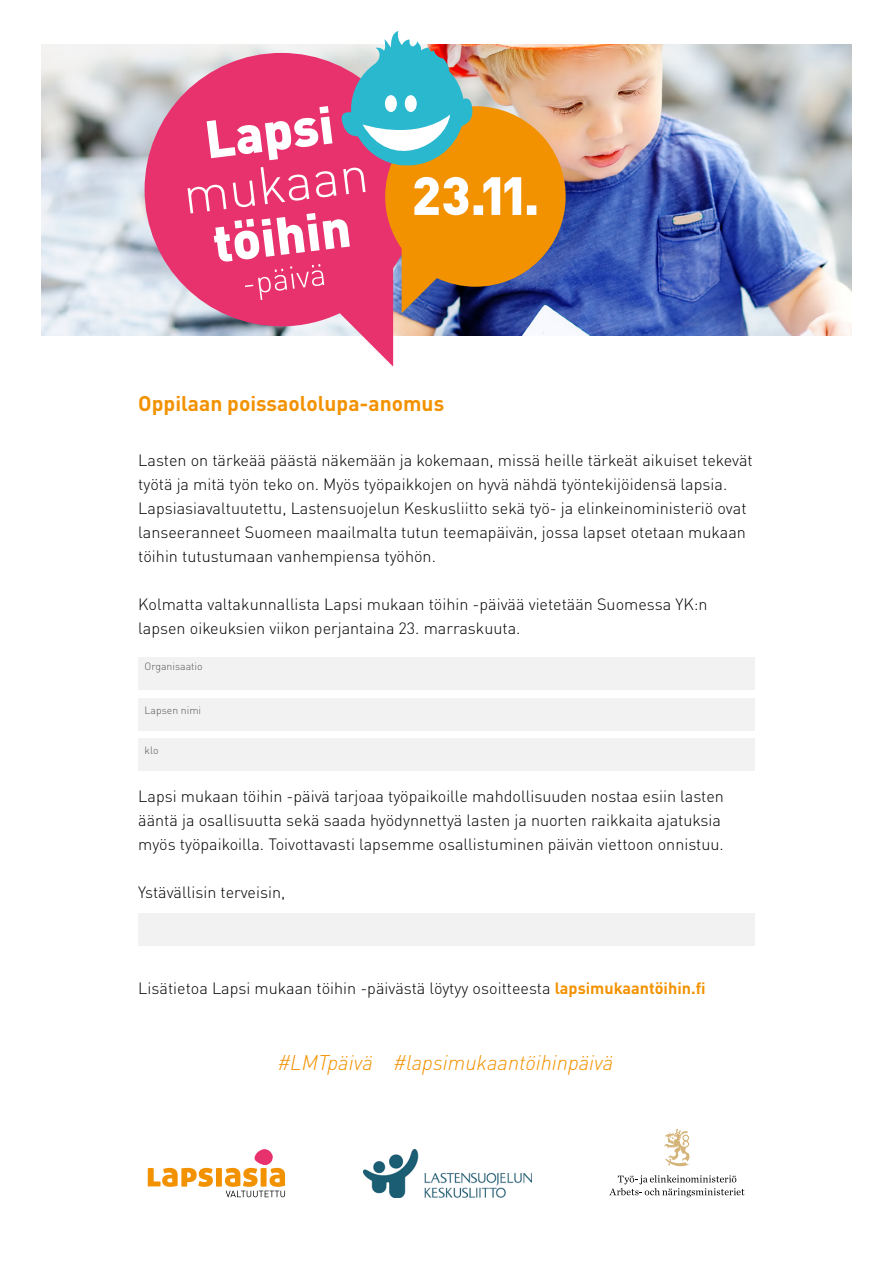
<style>
.page{position:relative;width:893px;height:1263px;background:#fff}
.page>*{position:absolute;margin:0;border:0;box-sizing:border-box;transform-origin:0 0}
.t1{font:italic 300 21px "DINOT";color:#f39200}
.t2{font:700 21px "DINOT";color:#f39200}
.t3{font:300 16.2px/24px "DINOT";color:#000}
.t4{font:300 10.5px "DINOT";color:#575756}
.s1{font-weight:700;color:#f39200}
</style>
<div class="page">
<svg style="left:148px;top:1149px;width:137px;height:48px"></svg>
<img style="left:363px;top:1149px;width:168px;height:48px">
<svg style="left:664px;top:1129px;width:25px;height:37px"></svg>
<svg style="left:609px;top:1175px;width:135px;height:22px"></svg>
<div style="left:138px;top:657px;width:617px;height:33px;background:#f2f2f2"></div>
<div style="left:138px;top:913px;width:617px;height:33px;background:#f2f2f2"></div>
<div style="left:138px;top:698px;width:617px;height:32px;background:#f2f2f2"></div>
<div style="left:138px;top:738px;width:617px;height:33px;background:#f2f2f2"></div>
<img style="left:41px;top:45px;width:810px;height:291px">
<svg style="left:145px;top:53px;width:273px;height:314px"></svg>
<svg style="left:188px;top:31px;width:378px;height:282px;background:#d1807b"></svg>
<p class="t2" style="left:138px;top:390px;width:307px">Oppilaan poissaololupa-anomus</p>
<p class="t3" style="left:138px;top:448px;width:616px">Lasten on tärkeää päästä näkemään ja kokemaan, missä heille tärkeät aikuiset tekevät työtä ja mitä työn teko on. Myös työpaikkojen on hyvä nähdä työntekijöidensä lapsia.<br>Lapsiasiavaltuutettu, Lastensuojelun Keskusliitto sekä työ- ja elinkeinoministeriö ovat lanseeranneet Suomeen maailmalta tutun teemapäivän, jossa lapset otetaan mukaan töihin tutustumaan vanhempiensa työhön.</p>
<p class="t3" style="left:138px;top:592px;width:571px">Kolmatta valtakunnallista Lapsi mukaan töihin -päivää vietetään Suomessa YK:n lapsen oikeuksien viikon perjantaina 23. marraskuuta.</p>
<p class="t4" style="left:145px;top:660px;width:60px">Organisaatio</p>
<p class="t4" style="left:145px;top:704px;width:58px">Lapsen nimi</p>
<p class="t4" style="left:145px;top:743px;width:15px">klo</p>
<p class="t3" style="left:138px;top:784px;width:587px">Lapsi mukaan töihin -päivä tarjoaa työpaikoille mahdollisuuden nostaa esiin lasten ääntä ja osallisuutta sekä saada hyödynnettyä lasten ja nuorten raikkaita ajatuksia myös työpaikoilla. Toivottavasti lapsemme osallistuminen päivän viettoon onnistuu.</p>
<p class="t3" style="left:138px;top:880px;width:148px">Ystävällisin terveisin,</p>
<p class="t3" style="left:138px;top:976px;width:569px">Lisätietoa Lapsi mukaan töihin -päivästä löytyy osoitteesta <span class="s1">lapsimukaantöihin.fi</span></p>
<p class="t1" style="left:277px;top:1049px;width:337px">#LMTpäivä #lapsimukaantöihinpäivä</p>
</div>
